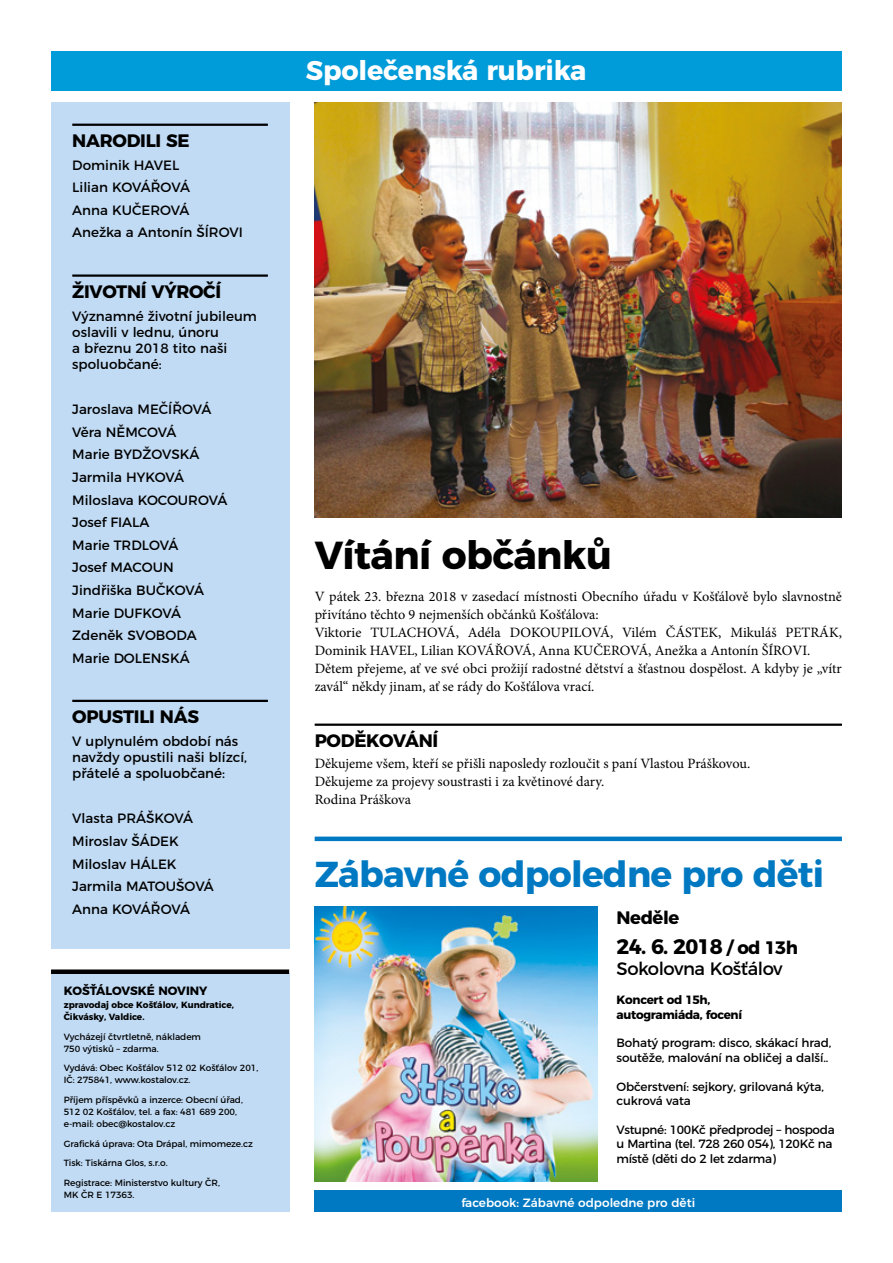
<style>
.page{position:relative;width:893px;height:1263px;background:#fff}
.page>*{position:absolute;margin:0;border:0;box-sizing:border-box;transform-origin:0 0}
.t1{font:700 39px "Montserrat";letter-spacing:-.015em;color:#000}
.t2{font:700 36px "Montserrat";letter-spacing:-.02em;color:#0079c2}
.t3{font:700 27px "Montserrat";letter-spacing:-.005em;color:#fff}
.t4{font:700 21px "Montserrat";color:#000}
.t5{font:700 18px "Montserrat";letter-spacing:-.015em;color:#000}
.t6{font:18px "Montserrat";letter-spacing:-.025em;color:#000}
.t7{font:14.25px/18px "Minion Pro";color:#000}
.t8{font:13.5px/22.5px "Montserrat";color:#000}
.t9{font:12px/14.4px "Montserrat";letter-spacing:-.025em;color:#000}
.t10{font:700 12px/14.4px "Montserrat";letter-spacing:-.025em;color:#000}
.t11{font:500 12px "Montserrat";color:#fff}
.t12{font:700 12px "Montserrat";letter-spacing:-.005em;color:#000}
.t13{font:9px/12px "Montserrat";letter-spacing:-.005em;color:#000}
.t14{font:700 9px/12px "Montserrat";letter-spacing:-.005em;color:#000}
.s1{font-size:18px}
</style>
<div class="page">
<div style="left:51px;top:102px;width:238px;height:846px;background:#c1dbf4"></div>
<hr style="left:72px;top:124px;width:196px;height:2px;background:#000">
<hr style="left:72px;top:274px;width:196px;height:3px;background:#000">
<hr style="left:72px;top:700px;width:196px;height:2px;background:#000">
<div style="left:51px;top:51px;width:791px;height:40px;background:#009bd9"></div>
<div style="left:51px;top:974px;width:238px;height:238px;background:#c1dbf4"></div>
<img style="left:315px;top:102px;width:527px;height:416px">
<div style="left:51px;top:969px;width:238px;height:5px;background:#000"></div>
<div style="left:315px;top:836px;width:527px;height:5px;background:#0079c2"></div>
<hr style="left:315px;top:723px;width:527px;height:3px;background:#000">
<img style="left:315px;top:907px;width:282px;height:275px">
<div style="left:315px;top:1191px;width:527px;height:21px;background:#0079c2"></div>
<p class="t5" style="left:72px;top:126px;width:119px">NARODILI SE</p>
<p class="t8" style="left:72px;top:153px;width:172px">Dominik HAVEL<br>Lilian KOVÁŘOVÁ<br>Anna KUČEROVÁ<br>Anežka a Antonín ŠÍROVI</p>
<p class="t5" style="left:72px;top:277px;width:150px">ŽIVOTNÍ VÝROČÍ</p>
<p class="t8" style="left:72px;top:307px;width:186px;line-height:16.2px">Významné životní jubileum oslavili v lednu, únoru<br>a březnu 2018 tito naši spoluobčané:</p>
<p class="t8" style="left:72px;top:397px;width:157px">Jaroslava MEČÍŘOVÁ<br>Věra NĚMCOVÁ<br>Marie BYDŽOVSKÁ<br>Jarmila HYKOVÁ<br>Miloslava KOCOUROVÁ<br>Josef FIALA<br>Marie TRDLOVÁ<br>Josef MACOUN<br>Jindřiška BUČKOVÁ<br>Marie DUFKOVÁ<br>Zdeněk SVOBODA<br>Marie DOLENSKÁ</p>
<p class="t5" style="left:72px;top:702px;width:128px">OPUSTILI NÁS</p>
<p class="t8" style="left:72px;top:732px;width:176px;line-height:16.2px">V uplynulém období nás navždy opustili naši blízcí, přátelé a spoluobčané:</p>
<p class="t8" style="left:72px;top:806px;width:143px">Vlasta PRÁŠKOVÁ<br>Miroslav ŠÁDEK<br>Miloslav HÁLEK<br>Jarmila MATOUŠOVÁ<br>Anna KOVÁŘOVÁ</p>
<p class="t12" style="left:64px;top:980px;width:145px">KOŠŤÁLOVSKÉ NOVINY</p>
<p class="t14" style="left:64px;top:998px;width:172px">zpravodaj obce Košťálov, Kundratice,<br>Čikvásky, Valdice.</p>
<p class="t13" style="left:64px;top:1030px;width:139px">Vycházejí čtvrtletně, nákladem<br>750 výtisků – zdarma.</p>
<p class="t13" style="left:64px;top:1061px;width:196px">Vydává: Obec Košťálov 512 02 Košťálov 201,<br>IČ: 275841, www.kostalov.cz.</p>
<p class="t13" style="left:64px;top:1093px;width:181px">Příjem příspěvků a inzerce: Obecní úřad,<br>512 02 Košťálov, tel. a fax: 481 689 200, e-mail: obec@kostalov.cz</p>
<p class="t13" style="left:64px;top:1133px;width:191px;line-height:19.6px">Grafická úprava: Ota Drápal, mimomeze.cz<br>Tisk: Tiskárna Glos, s.r.o.<br>Registrace: Ministerstvo kultury ČR,</p>
<p class="t13" style="left:64px;top:1188px;width:72px">MK ČR E 17363.</p>
<h3 class="t3" style="left:306px;top:48px;width:282px">Společenská rubrika</h3>
<h1 class="t1" style="left:315px;top:523px;width:299px">Vítání občánků</h1>
<p class="t7" style="left:315px;top:588px;width:529px">V pátek 23. března 2018 v zasedací místnosti Obecního úřadu v Košťálově bylo slavnostně přivítáno těchto 9 nejmenších občánků Košťálova:<br>Viktorie TULACHOVÁ, Adéla DOKOUPILOVÁ, Vilém ČÁSTEK, Mikuláš PETRÁK, Dominik HAVEL, Lilian KOVÁŘOVÁ, Anna KUČEROVÁ, Anežka a Antonín ŠÍROVI.<br>Dětem přejeme, ať ve své obci prožijí radostné dětství a šťastnou dospělost. A kdyby je „vítr zavál“ někdy jinam, ať se rády do Košťálova vrací.</p>
<p class="t5" style="left:315px;top:726px;width:125px">PODĚKOVÁNÍ</p>
<p class="t7" style="left:315px;top:755px;width:437px">Děkujeme všem, kteří se přišli naposledy rozloučit s paní Vlastou Práškovou.<br>Děkujeme za projevy soustrasti i za květinové dary.<br>Rodina Práškova</p>
<h2 class="t2" style="left:315px;top:845px;width:511px">Zábavné odpoledne pro děti</h2>
<p class="t5" style="left:617px;top:903px;width:64px">Neděle</p>
<h3 class="t4" style="left:617px;top:929px;width:183px">24. 6. 2018 <span class="s1">/ od 13h</span></h3>
<p class="t6" style="left:617px;top:954px;width:168px">Sokolovna Košťálov</p>
<p class="t10" style="left:617px;top:992px;width:127px">Koncert od 15h, autogramiáda, focení</p>
<p class="t9" style="left:617px;top:1035px;width:216px">Bohatý program: disco, skákací hrad, soutěže, malování na obličej a další..</p>
<p class="t9" style="left:617px;top:1078px;width:209px">Občerstvení: sejkory, grilovaná kýta, cukrová vata</p>
<p class="t9" style="left:617px;top:1121px;width:220px">Vstupné: 100Kč předprodej – hospoda u Martina (tel. 728 260 054), 120Kč na místě (děti do 2 let zdarma)</p>
<p class="t11" style="left:461px;top:1193px;width:235px">facebook: Zábavné odpoledne pro děti</p>
</div>
